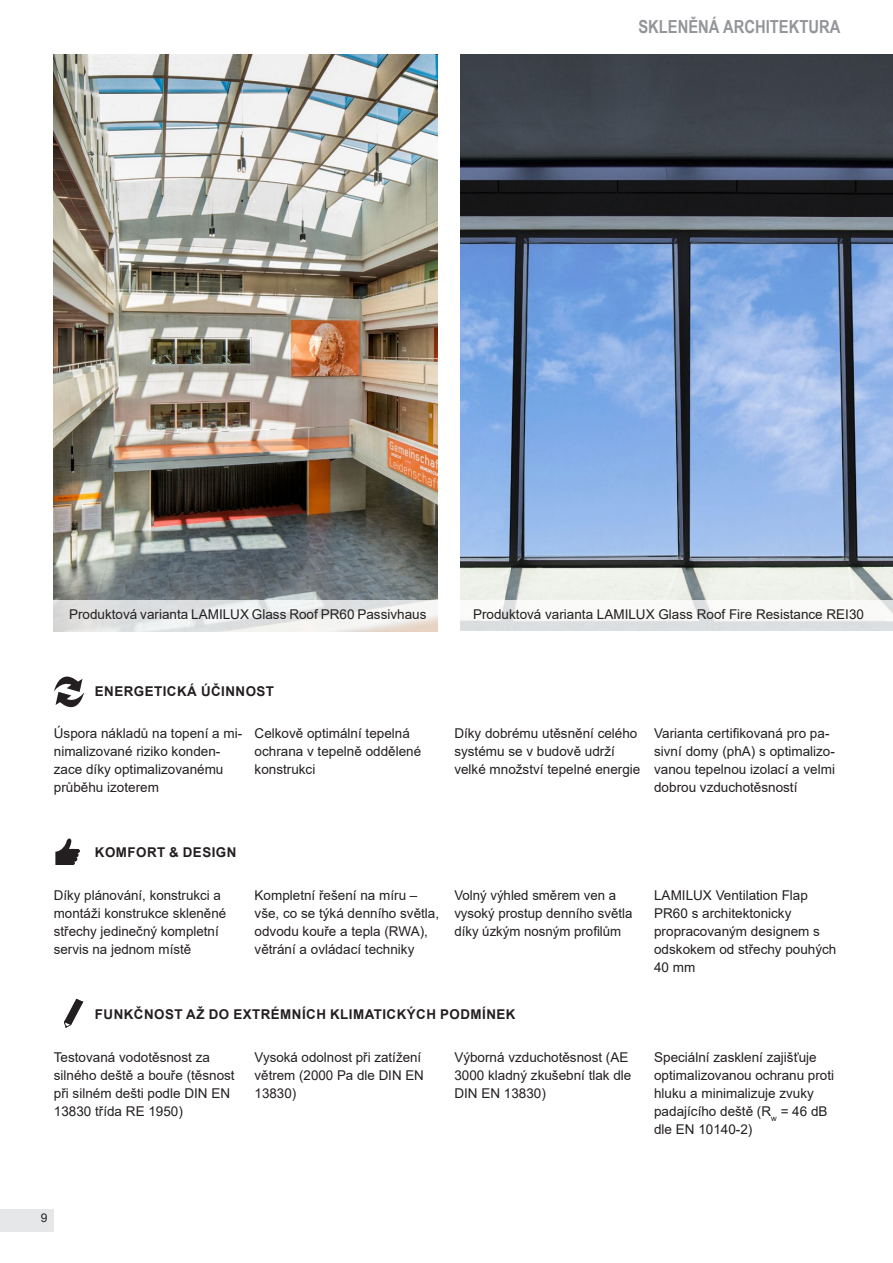
<style>
.page{position:relative;width:893px;height:1263px;background:#fff}
.page>*{position:absolute;margin:0;border:0;box-sizing:border-box;transform-origin:0 0}
.Register{font:700 18px "Arial Narrow";color:#939598}
.Fließtext{font:13.5px/18px "Arial";color:#231f20}
.t1{font:700 13.5px "Arial";letter-spacing:.035em;color:#231f20}
.t2{font:12px "Arial";color:#231f20}
</style>
<div class="page">
<img style="left:54px;top:54px;width:384px;height:546px">
<img style="left:460px;top:54px;width:433px;height:546px">
<svg style="left:54px;top:677px;width:30px;height:31px"></svg>
<svg style="left:64px;top:999px;width:19px;height:29px"></svg>
<svg style="left:55px;top:838px;width:25px;height:27px"></svg>
<svg style="left:53px;top:600px;width:840px;height:32px"></svg>
<div style="left:0;top:1209px;width:54px;height:22px;background:#e6e7e9"></div>
<p class="Register" style="left:638px;top:13px;width:203px">SKLENĚNÁ ARCHITEKTURA</p>
<p class="Fließtext" style="left:69px;top:605px;width:359px">Produktová varianta LAMILUX Glass Roof PR60 Passivhaus</p>
<p class="Fließtext" style="left:473px;top:605px;width:392px">Produktová varianta LAMILUX Glass Roof Fire Resistance REI30</p>
<p class="t1" style="left:95px;top:681px;width:181px">ENERGETICKÁ ÚČINNOST</p>
<p class="Fließtext" style="left:54px;top:724px;width:190px">Úspora nákladů na topení a mi&shy;nimalizované riziko konden&shy;zace díky optimalizovanému průběhu izoterem</p>
<p class="Fließtext" style="left:255px;top:724px;width:168px">Celkově optimální tepelná ochrana v tepelně oddělené konstrukci</p>
<p class="Fließtext" style="left:454px;top:724px;width:188px">Díky dobrému utěsnění celého systému se v budově udrží velké množství tepelné energie</p>
<p class="Fließtext" style="left:654px;top:724px;width:182px">Varianta certifikovaná pro pa&shy;sivní domy (phA) s optimalizo&shy;vanou tepelnou izolací a velmi dobrou vzduchotěsností</p>
<p class="t1" style="left:95px;top:843px;width:143px">KOMFORT &amp; DESIGN</p>
<p class="Fließtext" style="left:54px;top:886px;width:174px">Díky plánování, konstrukci a montáži konstrukce skleněné střechy jedinečný kompletní servis na jednom místě</p>
<p class="Fließtext" style="left:255px;top:886px;width:186px">Kompletní řešení na míru – vše, co se týká denního světla, odvodu kouře a tepla (RWA), větrání a ovládací techniky</p>
<p class="Fließtext" style="left:454px;top:886px;width:179px">Volný výhled směrem ven a vysoký prostup denního světla díky úzkým nosným profilům</p>
<p class="Fließtext" style="left:654px;top:886px;width:184px">LAMILUX Ventilation Flap<br>PR60 s architektonicky propracovaným designem s odskokem od střechy pouhých<br>40 mm</p>
<p class="t1" style="left:95px;top:1004px;width:422px">FUNKČNOST AŽ DO EXTRÉMNÍCH KLIMATICKÝCH PODMÍNEK</p>
<p class="Fließtext" style="left:54px;top:1048px;width:182px">Testovaná vodotěsnost za silného deště a bouře (těsnost při silném dešti podle DIN EN<br>13830 třída RE 1950)</p>
<p class="Fließtext" style="left:255px;top:1048px;width:171px">Vysoká odolnost při zatížení větrem (2000 Pa dle DIN EN<br>13830)</p>
<p class="Fließtext" style="left:454px;top:1048px;width:179px">Výborná vzduchotěsnost (AE<br>3000 kladný zkušební tlak dle<br>DIN EN 13830)</p>
<p class="Fließtext" style="left:654px;top:1048px;width:182px">Speciální zasklení zajišťuje optimalizovanou ochranu proti hluku a minimalizuje zvuky padajícího deště (R<sub>w</sub> = 46 dB dle EN 10140-2)</p>
<p class="t2" style="left:41px;top:1210px;width:8px">9</p>
</div>
